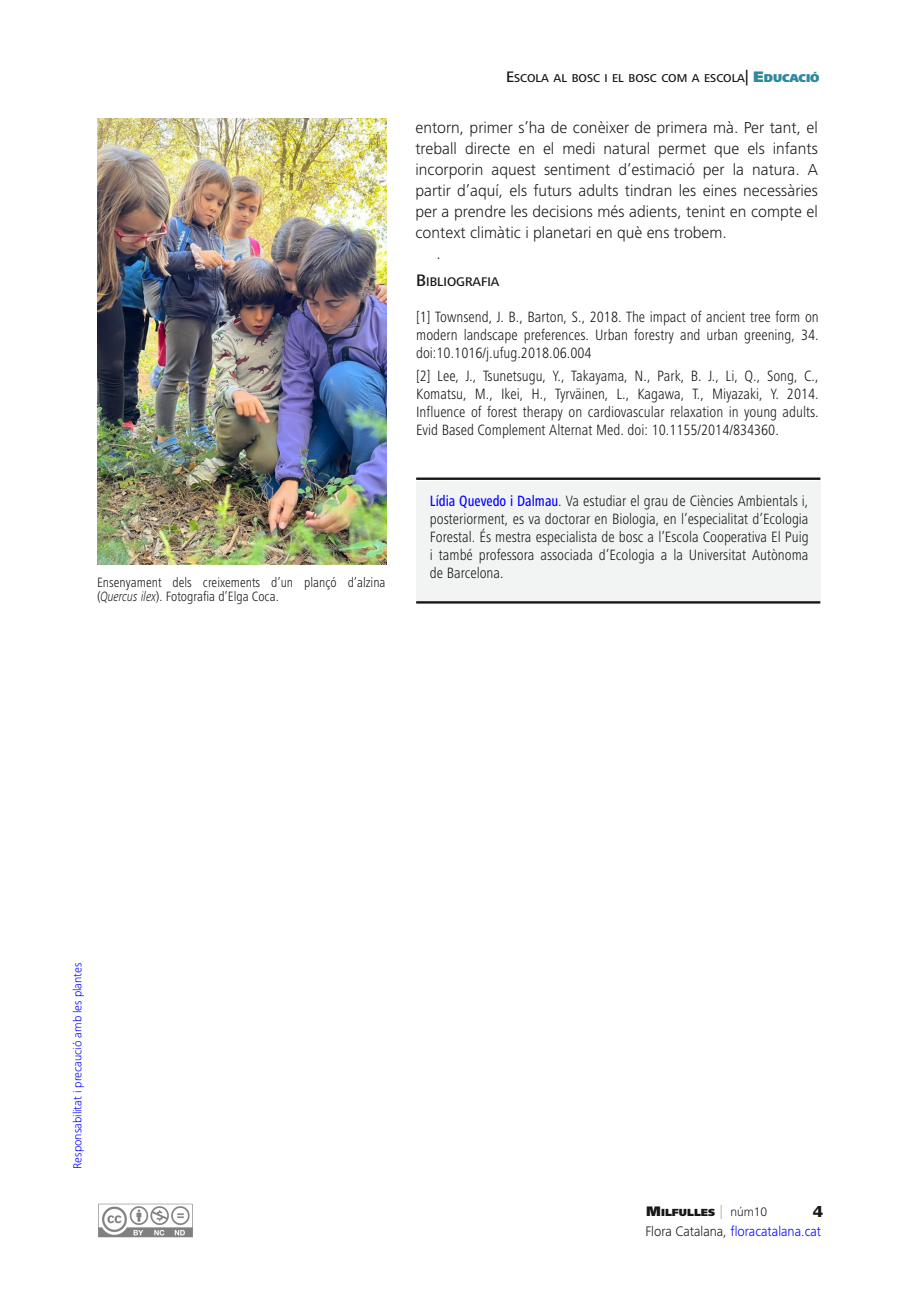
<style>
.page{position:relative;width:919px;height:1289px;background:#fff}
.page>*{position:absolute;margin:0;border:0;box-sizing:border-box;transform-origin:0 0}
.t1{font:300 16.5px "Frutiger Next LT";color:#181715}
.t2{font:800 16.5px "Frutiger Next LT";color:#181715}
.t3{font:300 condensed 15.45px/18px "Frutiger Next LT";letter-spacing:-.005em;color:#181715;text-align:justify}
.t4{font:300 14.25px "Frutiger Next LT";letter-spacing:-.005em;color:#00f;scale:.95 1}
.t5{font:300 condensed 13.95px/14px "Frutiger Next LT";color:#181715}
.t6{font:500 12.9px "Frutiger Next LT";color:#181715}
.t7{font:300 12px "Frutiger Next LT";letter-spacing:-.005em;color:#00f}
.t8{font:500 11.85px "Frutiger Next LT";color:#181715}
.t9{font:900 10.65px "Frutiger Next LT";color:#181715}
.s1{font-style:italic;font-stretch:normal}
.s2{font-size:15.75px}
.s3{font-weight:900;font-size:15.75px;color:#2c89a0}
.s4{font-weight:900;color:#2c89a0}
.s5{font-size:17.25px}
.s6{font-weight:500;color:#00f}
.s7{font-size:14.25px}
.s8{font-weight:500;font-size:14.25px;color:#c1cbae}
.s9{font-weight:300;font-size:12.75px}
.s10{color:#181715}
</style>
<div class="page">
<img style="left:98px;top:1203px;width:95px;height:35px">
<img style="left:97px;top:118px;width:289px;height:446px">
<hr style="left:416px;top:601px;width:404px;height:2px;background:#181715">
<hr style="left:416px;top:477px;width:404px;height:3px;background:#181715">
<div style="left:416px;top:481px;width:404px;height:119px;background:#f2f4f4"></div>
<p class="t5" style="left:97px;top:575px;width:290px">Ensenyament dels creixements d’un plançó d’alzina (<span class="s1">Quercus ilex</span>). Fotografia d’Elga Coca.</p>
<p class="t8" style="left:506px;top:72px;width:315px"><span class="s2">E</span>SCOLA AL BOSC I EL BOSC COM A ESCOLA<span class="s2">|</span> <span class="s3">E</span><span class="s4">DUCACIÓ</span></p>
<p class="t1" style="left:415px;top:119px;width:404px">entorn, primer s’ha de conèixer de primera mà. Per tant, el</p>
<p class="t1" style="left:415px;top:140px;width:404px">treball directe en el medi natural permet que els infants</p>
<p class="t1" style="left:415px;top:161px;width:404px">incorporin aquest sentiment d’estimació per la natura. A</p>
<p class="t1" style="left:415px;top:182px;width:404px">partir d’aquí, els futurs adults tindran les eines necessàries</p>
<p class="t1" style="left:415px;top:203px;width:404px">per a prendre les decisions més adients, tenint en compte el</p>
<p class="t1" style="left:415px;top:224px;width:313px">context climàtic i planetari en què ens trobem.</p>
<p class="t1" style="left:436px;top:245px;width:6px">.</p>
<p class="t6" style="left:416px;top:274px;width:85px"><span class="s5">B</span>IBLIOGRAFIA</p>
<p class="t3" style="left:416px;top:308px;width:404px">[1] Townsend, J. B., Barton, S., 2018. The impact of ancient tree form on modern landscape preferences. Urban forestry and urban greening, 34. doi:10.1016/j.ufug.2018.06.004</p>
<p class="t3" style="left:416px;top:366px;width:404px">[2] Lee, J., Tsunetsugu, Y., Takayama, N., Park, B. J., Li, Q., Song, C., Komatsu, M., Ikei, H., Tyrväinen, L., Kagawa, T., Miyazaki, Y. 2014.<br>Influence of forest therapy on cardiovascular relaxation in young adults.<br>Evid Based Complement Alternat Med. doi: 10.1155/2014/834360.</p>
<p class="t3" style="left:430px;top:491px;width:380px"><span class="s6">Lídia Quevedo i Dalmau</span>. Va estudiar el grau de Ciències Ambientals i, posteriorment, es va doctorar en Biologia, en l’especialitat d’Ecologia Forestal. És mestra especialista de bosc a l’Escola Cooperativa El Puig i també professora associada d’Ecologia a la Universitat Autònoma de Barcelona.</p>
<p class="t7" style="left:71px;top:1168px;width:208px;rotate:-90deg">Responsabilitat i precaució amb les plantes</p>
<p class="t9" style="left:646px;top:1206px;width:123px"><span class="s7">M</span>ILFULLES <span class="s8">|</span> <span class="s9">núm10</span></p>
<p class="t2" style="left:812px;top:1201px;width:12px">4</p>
<p class="t4" style="left:645px;top:1223px;width:186px"><span class="s10">Flora Catalana,</span> floracatalana.cat</p>
</div>
